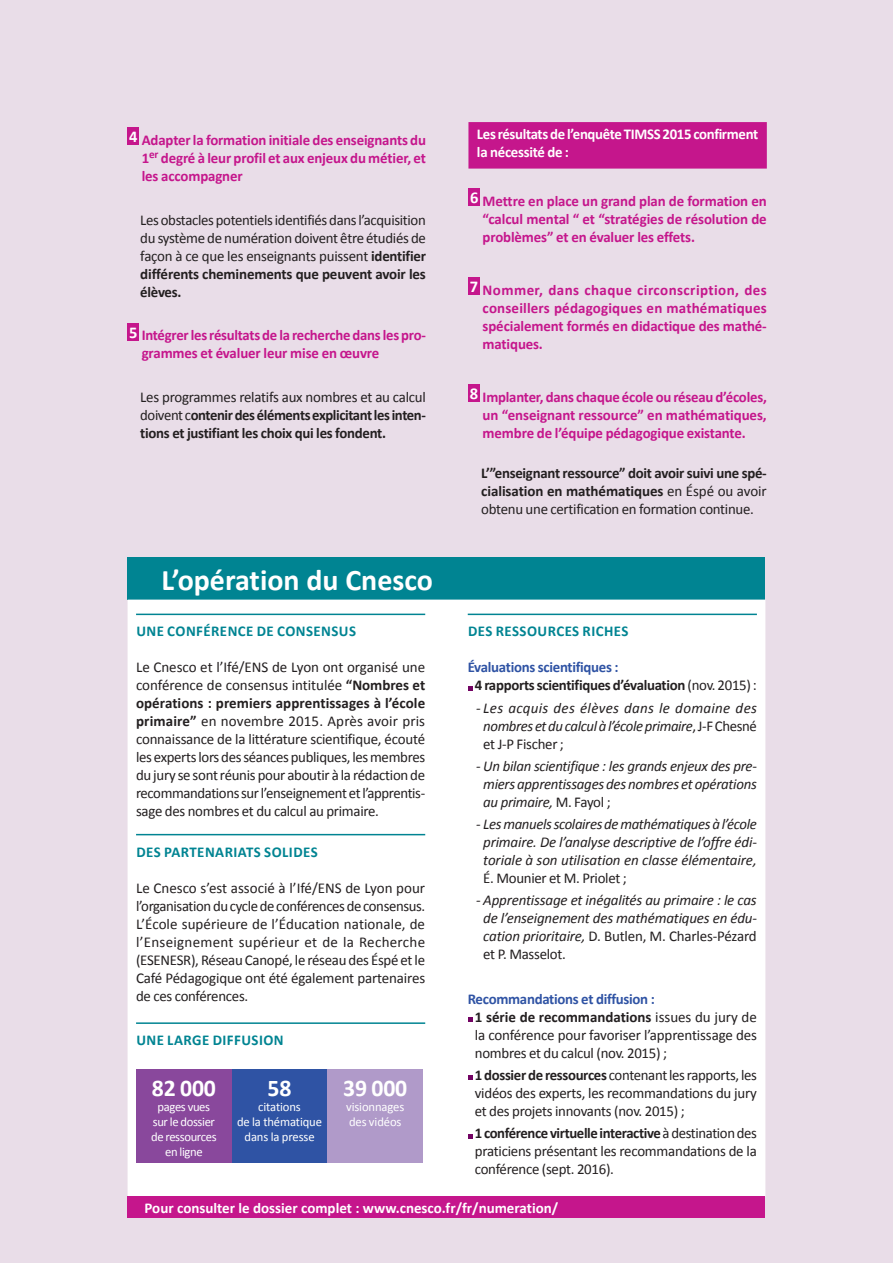
<style>
.page{position:relative;width:893px;height:1263px;background:#e9dde8}
.page>*{position:absolute;margin:0;border:0;box-sizing:border-box;transform-origin:0 0}
.t1{font:700 30px "Calibri";color:#fff}
.t2{font:700 24px "Calibri";letter-spacing:-.01em;color:#fff}
.t3{font:15px/18px "Calibri";letter-spacing:-.02em;color:#231f20;text-align:justify}
.t4{font:700 15px/18px "Calibri";letter-spacing:-.01em;color:#c5168c;text-align:justify}
.t5{font:italic 15px/18px "Calibri";letter-spacing:-.015em;color:#231f20;text-align:justify}
.t6{font:700 15px/18px "Calibri";letter-spacing:-.02em;color:#231f20;text-align:justify}
.t7{font:700 15px "Calibri";letter-spacing:.03em;color:#008492}
.t8{font:700 15px "Calibri";color:#fff}
.t9{font:700 15px/18px "Calibri";letter-spacing:-.02em;color:#fff}
.t10{font:12.75px/15px "Calibri";letter-spacing:-.01em;color:#fff;text-align:center}
.t11{font:12.75px/15px "Calibri";letter-spacing:-.03em;color:#fff;text-align:center}
.s1{font-weight:700}
.s2{font-weight:400}
.s3{color:#2f53a4}
.s4{font-style:normal}
.s5{font-weight:700;color:#2f53a4}
</style>
<div class="page">
<div style="left:128px;top:128px;width:11px;height:17px;background:#c5168c"></div>
<div style="left:128px;top:323px;width:11px;height:17px;background:#c5168c"></div>
<div style="left:468px;top:122px;width:299px;height:47px;background:#c5168c"></div>
<div style="left:468px;top:188px;width:12px;height:18px;background:#c5168c"></div>
<div style="left:468px;top:278px;width:12px;height:17px;background:#c5168c"></div>
<div style="left:468px;top:385px;width:12px;height:17px;background:#c5168c"></div>
<div style="left:128px;top:557px;width:637px;height:43px;background:#008492"></div>
<div style="left:128px;top:600px;width:637px;height:597px;background:#fff"></div>
<div style="left:128px;top:1197px;width:637px;height:21px;background:#c5168c"></div>
<hr style="left:136px;top:614px;width:289px;height:1px;background:#008492">
<hr style="left:136px;top:834px;width:289px;height:1px;background:#008492">
<hr style="left:136px;top:1022px;width:289px;height:2px;background:#008492">
<div style="left:136px;top:1069px;width:96px;height:94px;background:#89489c"></div>
<div style="left:232px;top:1069px;width:95px;height:94px;background:#2f53a4"></div>
<div style="left:327px;top:1069px;width:96px;height:94px;background:#b09ac9"></div>
<hr style="left:468px;top:614px;width:289px;height:1px;background:#008492">
<svg style="left:468px;top:686px;width:4px;height:4px"></svg>
<svg style="left:468px;top:1017px;width:4px;height:5px"></svg>
<svg style="left:468px;top:1076px;width:4px;height:4px"></svg>
<svg style="left:468px;top:1134px;width:4px;height:4px"></svg>
<p class="t4" style="left:142px;top:131px;width:286px;text-indent:-13px"><sup>4</sup> Adapter la formation initiale des enseignants du 1<sup>er</sup> degré à leur profil et aux enjeux du métier, et les accompagner</p>
<p class="t3" style="left:140px;top:211px;width:287px">Les obstacles potentiels identifiés dans l’acquisition du système de numération doivent être étudiés de façon à ce que les enseignants puissent <span class="s1">identifier différents cheminements que peuvent avoir les élèves.</span></p>
<p class="t4" style="left:142px;top:326px;width:286px;text-indent:-13px"><sup>5</sup> Intégrer les résultats de la recherche dans les pro&shy;grammes et évaluer leur mise en œuvre</p>
<p class="t6" style="left:140px;top:388px;width:287px"><span class="s2">Les programmes relatifs aux nombres et au calcul doivent c</span>ontenir des éléments explicitant les inten&shy;tions et justifiant les choix qui les fondent.</p>
<p class="t9" style="left:477px;top:125px;width:283px">Les résultats de l’enquête TIMSS 2015 confirment la nécessité de :</p>
<p class="t4" style="left:483px;top:192px;width:286px;text-indent:-13px"><sup>6</sup> Mettre en place un grand plan de formation en “calcul mental “ et “stratégies de résolution de problèmes” et en évaluer les effets.</p>
<p class="t4" style="left:483px;top:281px;width:286px;text-indent:-13px"><sup>7</sup> Nommer, dans chaque circonscription, des conseillers pédagogiques en mathématiques spécialement formés en didactique des mathé&shy;matiques.</p>
<p class="t4" style="left:483px;top:388px;width:286px;text-indent:-13px"><sup>8</sup> Implanter, dans chaque école ou réseau d’écoles, un “enseignant ressource” en mathématiques, membre de l’équipe pédagogique existante.</p>
<p class="t6" style="left:481px;top:464px;width:287px">L’”enseignant ressource” doit avoir suivi une spé&shy;cialisation en mathématiques <span class="s2">en Éspé ou avoir obtenu une certification en formation continue.</span></p>
<h1 class="t1" style="left:162px;top:560px;width:273px">L’opération du Cnesco</h1>
<p class="t7" style="left:136px;top:622px;width:221px">UNE CONFÉRENCE DE CONSENSUS</p>
<p class="t3" style="left:136px;top:658px;width:291px">Le Cnesco et l’Ifé/ENS de Lyon ont organisé une conférence de consensus intitulée <span class="s1">“Nombres et opérations : premiers apprentissages à l’école primaire”</span> en novembre 2015. Après avoir pris connaissance de la littérature scientifique, écouté les experts lors des séances publiques, les membres du jury se sont réunis pour aboutir à la rédaction de recommandations sur l’enseignement et l’apprentis&shy;sage des nombres et du calcul au primaire.</p>
<p class="t7" style="left:136px;top:842px;width:183px">DES PARTENARIATS SOLIDES</p>
<p class="t3" style="left:136px;top:879px;width:291px">Le Cnesco s’est associé à l’Ifé/ENS de Lyon pour l’organisation du cycle de conférences de consensus.<br>L’École supérieure de l’Éducation nationale, de l’Enseignement supérieur et de la Recherche (ESENESR), Réseau Canopé, le réseau des Éspé et le Café Pédagogique ont été également partenaires de ces conférences.</p>
<p class="t7" style="left:136px;top:1030px;width:149px">UNE LARGE DIFFUSION</p>
<h2 class="t2" style="left:152px;top:1072px;width:65px">82 000</h2>
<p class="t11" style="left:151px;top:1099px;width:67px">pages vues sur le dossier de ressources en ligne</p>
<p class="t7" style="left:468px;top:622px;width:162px">DES RESSOURCES RICHES</p>
<p class="t6" style="left:475px;top:658px;width:284px;text-indent:-7px"><span class="s3">Évaluations scientifiques :<br></span>4 rapports scientifiques d’évaluation <span class="s2">(nov. 2015) :</span></p>
<p class="t5" style="left:483px;top:698px;width:275px;text-indent:-7px">- Les acquis des élèves dans le domaine des nombres et du calcul à l’école primaire<span class="s4">, J-F Chesné et J-P Fischer ;</span></p>
<p class="t5" style="left:483px;top:756px;width:275px;text-indent:-7px">- Un bilan scientifique : les grands enjeux des pre&shy;miers apprentissages des nombres et opérations au primaire, <span class="s4">M. Fayol ;</span></p>
<p class="t5" style="left:476px;top:815px;width:282px;text-align:center">- Les manuels scolaires de mathématiques à l’école primaire. De l’analyse descriptive de l’offre édi&shy;toriale à son utilisation en classe élémentaire,</p>
<p class="t3" style="left:483px;top:869px;width:145px">É. Mounier et M. Priolet ;</p>
<p class="t5" style="left:483px;top:891px;width:275px;text-indent:-7px">- Apprentissage et inégalités au primaire : le cas de l’enseignement des mathématiques en édu&shy;cation prioritaire, <span class="s4">D. Butlen, M. Charles-Pézard et P. Masselot.</span></p>
<p class="t3" style="left:475px;top:990px;width:284px;text-align:left;text-indent:-7px"><span class="s5">Recommandations et diffusion :<br></span><span class="s1">1 série de recommandations</span> issues du jury de la conférence pour favoriser l’apprentissage des nombres et du calcul (nov. 2015) ;</p>
<p class="t3" style="left:475px;top:1066px;width:284px"><span class="s1">1 dossier de ressources</span> contenant les rapports, les vidéos des experts, les recommandations du jury et des projets innovants (nov. 2015) ;</p>
<p class="t3" style="left:475px;top:1124px;width:284px"><span class="s1">1 conférence virtuelle interactive</span> à destination des praticiens présentant les recommandations de la conférence (sept. 2016).</p>
<p class="t8" style="left:145px;top:1198px;width:415px">Pour consulter le dossier complet : www.cnesco.fr/fr/numeration/</p>
<h2 class="t2" style="left:268px;top:1072px;width:25px">58</h2>
<p class="t10" style="left:237px;top:1099px;width:87px">citations<br>de la thématique dans la presse</p>
<h2 class="t2" style="left:343px;top:1072px;width:65px">39 000</h2>
<p class="t10" style="left:346px;top:1099px;width:60px;text-align:left">visionnages des vidéos</p>
</div>
